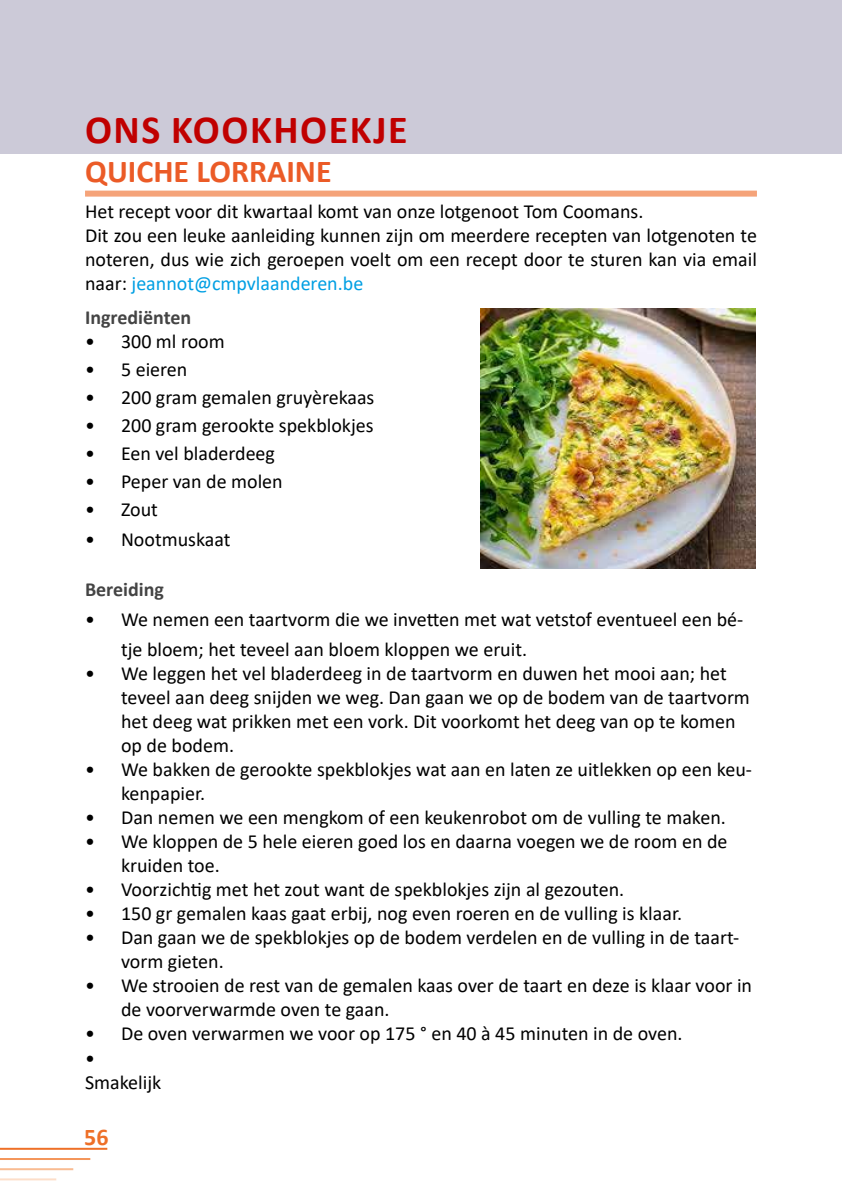
<style>
.page{position:relative;width:842px;height:1191px;background:#fff}
.page>*{position:absolute;margin:0;border:0;box-sizing:border-box;transform-origin:0 0}
.t1{font:700 40px "Calibri";letter-spacing:.04em;color:#c00000}
.t2{font:700 32px "Calibri";color:#eb5b27}
.t3{font:700 24px "Calibri";color:#ee7028}
.t4{font:20px/24px "Calibri";color:#000}
.t5{font:700 20px "Calibri";color:#444}
.s1{color:#009fe3}
</style>
<div class="page">
<div style="left:0;top:0;width:842px;height:153px;background:#cccad8"></div>
<div style="left:85px;top:191px;width:672px;height:6px;background:#f5a379"></div>
<img style="left:480px;top:309px;width:275px;height:259px">
<hr style="left:0;top:1147px;width:107px;height:2px;background:#ee7028">
<hr style="left:0;top:1158px;width:90px;height:2px;background:#f4965b">
<hr style="left:0;top:1168px;width:73px;height:2px;background:#f9bc92">
<hr style="left:0;top:1178px;width:56px;height:2px;background:#fddec9">
<h1 class="t1" style="left:85px;top:102px;width:324px">ONS KOOKHOEKJE</h1>
<h2 class="t2" style="left:85px;top:149px;width:248px">QUICHE LORRAINE</h2>
<p class="t4" style="left:85px;top:199px;width:673px">Het recept voor dit kwartaal komt van onze lotgenoot Tom Coomans.<br>Dit zou een leuke aanleiding kunnen zijn om meerdere recepten van lotgenoten te noteren, dus wie zich geroepen voelt om een recept door te sturen kan via email naar: <span class="s1">jeannot@cmpvlaanderen.be</span></p>
<p class="t5" style="left:85px;top:303px;width:108px">Ingrediënten</p>
<p class="t4" style="left:85px;top:329px;width:141px">• 300 ml room</p>
<p class="t4" style="left:85px;top:357px;width:104px">• 5 eieren</p>
<p class="t4" style="left:85px;top:385px;width:291px">• 200 gram gemalen gruyèrekaas</p>
<p class="t4" style="left:85px;top:413px;width:290px">• 200 gram gerookte spekblokjes</p>
<p class="t4" style="left:85px;top:441px;width:191px">• Een vel bladerdeeg</p>
<p class="t4" style="left:85px;top:469px;width:199px">• Peper van de molen</p>
<p class="t4" style="left:85px;top:497px;width:74px">• Zout</p>
<p class="t4" style="left:85px;top:527px;width:147px">• Nootmuskaat</p>
<p class="t5" style="left:85px;top:575px;width:81px">Bereiding</p>
<p class="t4" style="left:121px;top:604px;width:615px;line-height:30px;text-indent:-36px">• We nemen een taartvorm die we invetten met wat vetstof eventueel een bee tje bloem; het teveel aan bloem kloppen we eruit.</p>
<p class="t4" style="left:121px;top:661px;width:630px;text-indent:-36px">• We leggen het vel bladerdeeg in de taartvorm en duwen het mooi aan; het teveel aan deeg snijden we weg. Dan gaan we op de bodem van de taartvorm het deeg wat prikken met een vork. Dit voorkomt het deeg van op te komen op de bodem.</p>
<p class="t4" style="left:121px;top:757px;width:632px;text-indent:-36px">• We bakken de gerookte spekblokjes wat aan en laten ze uitlekken op een keu&shy;kenpapier.</p>
<p class="t4" style="left:85px;top:805px;width:642px">• Dan nemen we een mengkom of een keukenrobot om de vulling te maken.</p>
<p class="t4" style="left:121px;top:829px;width:608px;text-indent:-36px">• We kloppen de 5 hele eieren goed los en daarna voegen we de room en de kruiden toe.</p>
<p class="t4" style="left:85px;top:877px;width:541px">• Voorzichtig met het zout want de spekblokjes zijn al gezouten.</p>
<p class="t4" style="left:85px;top:901px;width:598px">• 150 gr gemalen kaas gaat erbij, nog even roeren en de vulling is klaar.</p>
<p class="t4" style="left:121px;top:925px;width:620px;text-indent:-36px">• Dan gaan we de spekblokjes op de bodem verdelen en de vulling in de taart&shy;vorm gieten.</p>
<p class="t4" style="left:121px;top:973px;width:632px;text-indent:-36px">• We strooien de rest van de gemalen kaas over de taart en deze is klaar voor in de voorverwarmde oven te gaan.</p>
<p class="t4" style="left:85px;top:1021px;width:599px">• De oven verwarmen we voor op 175 ° en 40 à 45 minuten in de oven. •<br>Smakelijk</p>
<p class="t3" style="left:84px;top:1119px;width:26px">56</p>
</div>
